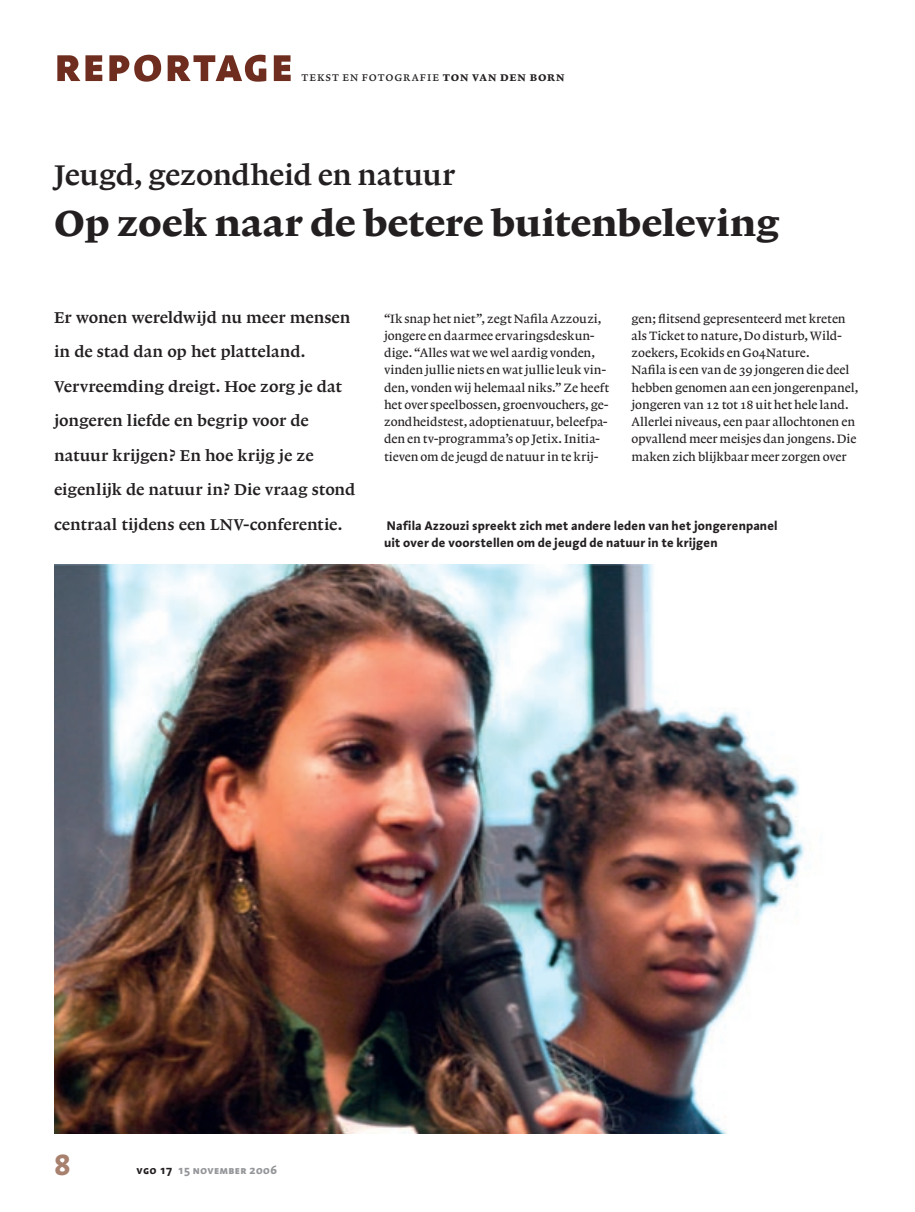
<style>
.page{position:relative;width:915px;height:1212px;background:#fff}
.page>*{position:absolute;margin:0;border:0;box-sizing:border-box;transform-origin:0 0}
.t1{font:700 52.5px "Linotype Aroma SC";letter-spacing:.015em;color:#6f2d20}
.t2{font:500 38.25px "Lexicon No 1 Roman E";letter-spacing:-.005em;color:#231f20}
.t3{font:500 30px "Lexicon No 1 Roman C";letter-spacing:-.01em;color:#231f20}
.t4{font:500 16.5px/34.5px "Lexicon No 1 Roman C";color:#231f20}
.t5{font:500 12.75px/17.2px "Lexicon No 1 Roman A";color:#231f20}
.t6{font:700 12.75px/17.2px "Linotype Aroma";letter-spacing:.01em;color:#231f20}
.t7{font:12.75px "Lexicon No 1 Roman A Exp";letter-spacing:.065em;color:#231f20}
.t8{font:700 12px "Linotype Aroma SC";letter-spacing:.02em;color:#939598}
.s1{font-family:"Lexicon No 1 Roman D Exp"}
.s2{color:#231f20}
</style>
<div class="page">
<img style="left:54px;top:564px;width:751px;height:569px">
<h1 class="t1" style="left:54px;top:28px;width:241px">reportage</h1>
<p class="t7" style="left:301px;top:70px;width:264px">tekst en fotografie <span class="s1">ton van den born</span></p>
<h3 class="t3" style="left:54px;top:158px;width:402px">Jeugd, gezondheid en natuur</h3>
<h2 class="t2" style="left:54px;top:202px;width:726px">Op zoek naar de betere buitenbeleving</h2>
<p class="t4" style="left:54px;top:300px;width:303px">Er wonen wereldwijd nu meer mensen in de stad dan op het platteland.<br>Vervreemding dreigt. Hoe zorg je dat jongeren liefde en begrip voor de natuur krijgen? En hoe krijg je ze eigenlijk de natuur in? Die vraag stond centraal tijdens een LNV-conferentie.</p>
<p class="t5" style="left:384px;top:310px;width:226px">“Ik snap het niet”, zegtNafilaAzzouzi, jongere en daarmee ervaringsdeskun&shy;dige. “Alles wat we wel aardig vonden, vinden jullie niets en watjullie leuk vin&shy;den, vonden wij helemaal niks.”Ze heeft het over speelbossen, groenvouchers, ge&shy;zondheidstest, adoptienatuur, beleefpa&shy;den en tv-programma’s op Jetix. Initia&shy;tieven om de jeugd de natuur in te krij-</p>
<p class="t5" style="left:631px;top:310px;width:228px">gen; flitsend gepresenteerd met kreten alsTicketto nature, Do disturb,Wild&shy;zoekers, Ecokids en Go4Nature.<br>Nafila is een van de 39 jongeren die deel hebben genomen aan een jongerenpanel, jongeren van 12 tot 18 uit het hele land.<br>Allerlei niveaus, een paar allochtonen en opvallend meer meisjes dan jongens. Die maken zich blijkbaar meer zorgen over</p>
<p class="t6" style="left:384px;top:516px;width:395px">Nafila Azzouzi spreekt zich met andere leden van het jongerenpanel uit over de voorstellen om de jeugd de natuur in te krijgen</p>
<p class="t8" style="left:136px;top:1162px;width:142px"><span class="s2">vgo 17</span> 15 november 2006</p>
</div>
